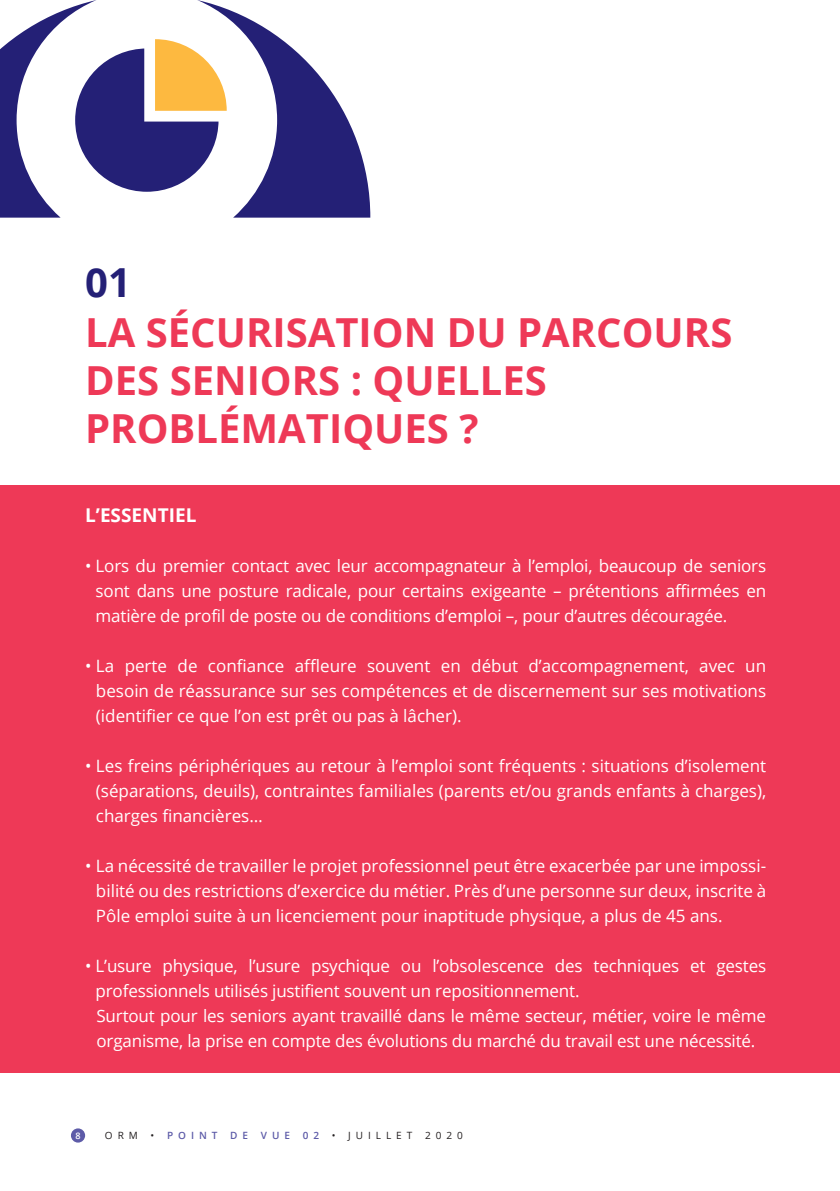
<style>
.page{position:relative;width:840px;height:1191px;background:#fff}
.page>*{position:absolute;margin:0;border:0;box-sizing:border-box;transform-origin:0 0}
.t1{font:700 40px/48px "Open Sans";color:#ee3957}
.t2{font:700 40px "Open Sans";color:#242076}
.t3{font:700 19px "Open Sans";color:#fff}
.t4{font:17px/25px "Open Sans";letter-spacing:-.01em;color:#fff;text-align:justify}
.t5{font:10px "Open Sans";letter-spacing:.5em;color:#231f20}
.t6{font:600 10px "Open Sans";letter-spacing:.5em;color:#5d5ba8}
.t7{font:600 9px "Open Sans";color:#fff}
.s1{font-weight:400;color:#231f20}
</style>
<div class="page">
<div style="left:71px;top:1128px;width:14px;height:14px;background:#5d5ba8;border-radius:50%"></div>
<div style="left:0;top:485px;width:839px;height:587px;background:#ee3957"></div>
<div style="left:75px;top:48px;width:143px;height:144px;background:#242076;border-radius:50%"></div>
<svg style="left:0;top:0;width:96px;height:218px"></svg>
<svg style="left:144px;top:0;width:226px;height:218px"></svg>
<h1 class="t2" style="left:85px;top:254px;width:47px">01</h1>
<h1 class="t1" style="left:85px;top:307px;width:648px">LA SÉCURISATION DU PARCOURS<br>DES SENIORS : QUELLES<br>PROBLÉMATIQUES ?</h1>
<p class="t3" style="left:85px;top:502px;width:113px">L’ESSENTIEL</p>
<p class="t4" style="left:96px;top:553px;width:671px;text-indent:-10px">• Lors du premier contact avec leur accompagnateur à l’emploi, beaucoup de seniors sont dans une posture radicale, pour certains exigeante – prétentions affirmées en matière de profil de poste ou de conditions d’emploi –, pour d’autres découragée.</p>
<p class="t4" style="left:96px;top:653px;width:671px;text-indent:-11px">• La perte de confiance affleure souvent en début d’accompagnement, avec un besoin de réassurance sur ses compétences et de discernement sur ses motivations (identifier ce que l’on est prêt ou pas à lâcher).</p>
<p class="t4" style="left:96px;top:753px;width:671px;text-indent:-11px">• Les freins périphériques au retour à l’emploi sont fréquents : situations d’isolement (séparations, deuils), contraintes familiales (parents et/ou grands enfants à charges), charges financières…</p>
<p class="t4" style="left:96px;top:853px;width:671px;text-indent:-11px">• La nécessité de travailler le projet professionnel peut être exacerbée par une impossi&shy;bilité ou des restrictions d’exercice du métier. Près d’une personne sur deux, inscrite à Pôle emploi suite à un licenciement pour inaptitude physique, a plus de 45 ans.</p>
<p class="t4" style="left:96px;top:953px;width:671px;text-align:left;text-indent:-10px">• L’usure physique, l’usure psychique ou l’obsolescence des techniques et gestes professionnels utilisés justifient souvent un repositionnement.<br>Surtout pour les seniors ayant travaillé dans le même secteur, métier, voire le même organisme, la prise en compte des évolutions du marché du travail est une nécessité.</p>
<p class="t7" style="left:75px;top:1129px;width:7px">8</p>
<p class="t5" style="left:105px;top:1128px;width:35px">ORM</p>
<p class="t6" style="left:150px;top:1128px;width:68px"><span class="s1">•</span> POINT</p>
<p class="t6" style="left:230px;top:1128px;width:19px">D E</p>
<p class="t6" style="left:261px;top:1128px;width:31px">VUE</p>
<p class="t6" style="left:302px;top:1128px;width:18px">0 2</p>
<p class="t5" style="left:331px;top:1128px;width:82px">• JUILLET</p>
<p class="t5" style="left:425px;top:1128px;width:39px">2020</p>
</div>
